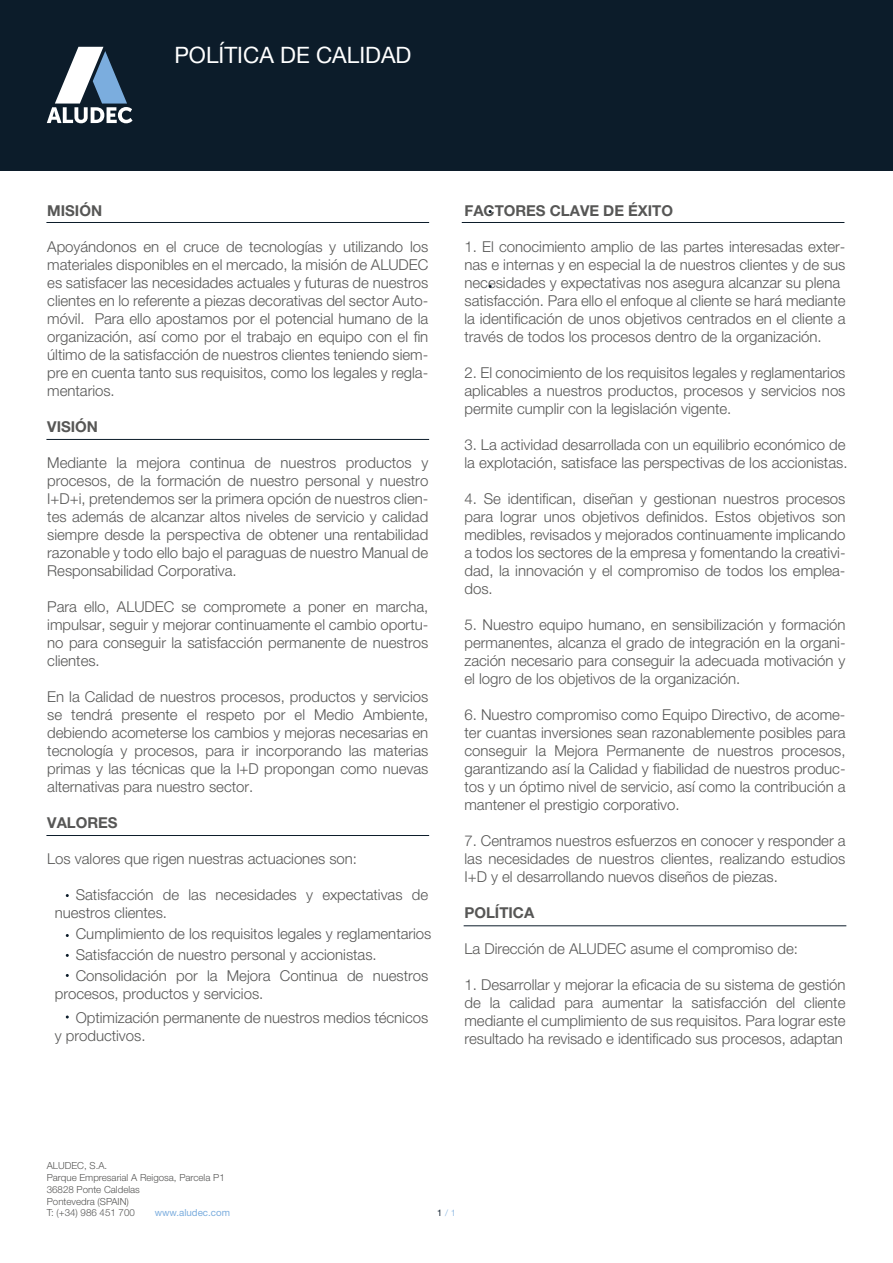
<style>
.page{position:relative;width:893px;height:1263px;background:#fff}
.page>*{position:absolute;margin:0;border:0;box-sizing:border-box;transform-origin:0 0}
.t1{font:22.5px "Helvetica Neue";color:#fff}
.t2{font:300 15px/18px "Helvetica Neue LT Std";color:#575756;text-align:justify}
.t3{font:700 15px "Helvetica Neue LT Std";color:#575756}
.t4{font:300 9.75px/11.7px "Helvetica Neue LT Std";color:#575756}
.t5{font:9.75px "Helvetica Neue LT Std";color:#7badde}
.t6{font:300 9px "Helvetica Neue LT Std";color:#7badde}
.s1{font-weight:400;color:#0c1c2a}
</style>
<div class="page">
<div style="left:0;top:0;width:893px;height:170px;background:#0c1c2a"></div>
<svg style="left:47px;top:47px;width:86px;height:76px"></svg>
<hr style="left:46px;top:222px;width:383px;height:1px;background:#0c1c2a">
<hr style="left:462px;top:222px;width:382px;height:1px;background:#0c1c2a">
<hr style="left:46px;top:439px;width:383px;height:1px;background:#0c1c2a">
<hr style="left:46px;top:835px;width:383px;height:1px;background:#0c1c2a">
<hr style="left:464px;top:925px;width:382px;height:1px;background:#0c1c2a">
<h1 class="t1" style="left:174px;top:39px;width:239px">POLÍTICA DE CALIDAD</h1>
<p class="t3" style="left:47px;top:201px;width:56px">MISIÓN</p>
<p class="t2" style="left:47px;top:237px;width:383px">Apoyándonos en el cruce de tecnologías y utilizando los materiales disponibles en el mercado, la misión de ALUDEC es satisfacer las necesidades actuales y futuras de nuestros clientes en lo referente a piezas decorativas del sector Auto&shy;móvil. Para ello apostamos por el potencial humano de la organización, así como por el trabajo en equipo con el fin último de la satisfacción de nuestros clientes teniendo siem&shy;pre en cuenta tanto sus requisitos, como los legales y regla&shy;mentarios.</p>
<p class="t3" style="left:47px;top:417px;width:52px">VISIÓN</p>
<p class="t2" style="left:47px;top:453px;width:383px">Mediante la mejora continua de nuestros productos y procesos, de la formación de nuestro personal y nuestro I+D+i, pretendemos ser la primera opción de nuestros clien&shy;tes además de alcanzar altos niveles de servicio y calidad siempre desde la perspectiva de obtener una rentabilidad razonable y todo ello bajo el paraguas de nuestro Manual de Responsabilidad Corporativa.</p>
<p class="t2" style="left:47px;top:597px;width:383px">Para ello, ALUDEC se compromete a poner en marcha, impulsar, seguir y mejorar continuamente el cambio oportu&shy;no para conseguir la satisfacción permanente de nuestros clientes.</p>
<p class="t2" style="left:47px;top:687px;width:383px">En la Calidad de nuestros procesos, productos y servicios se tendrá presente el respeto por el Medio Ambiente, debiendo acometerse los cambios y mejoras necesarias en tecnología y procesos, para ir incorporando las materias primas y las técnicas que la I+D propongan como nuevas alternativas para nuestro sector.</p>
<p class="t3" style="left:47px;top:813px;width:72px">VALORES</p>
<p class="t2" style="left:47px;top:849px;width:311px">Los valores que rigen nuestras actuaciones son:</p>
<p class="t2" style="left:55px;top:885px;width:375px;text-indent:21px">Satisfacción de las necesidades y expectativas de nuestros clientes.</p>
<p class="t2" style="left:76px;top:923px;width:357px;line-height:21px;text-align:left">Cumplimiento de los requisitos legales y reglamentarios<br>Satisfacción de nuestro personal y accionistas.<br>Consolidación por la Mejora Continua de nuestros</p>
<p class="t2" style="left:76px;top:981px;width:354px;line-height:24px;text-indent:-21px">procesos, productos y servicios.<br>Optimización permanente de nuestros medios técnicos</p>
<p class="t2" style="left:55px;top:1026px;width:92px">y productivos.</p>
<p class="t3" style="left:464px;top:201px;width:210px">FACTORES CLAVE DE ÉXITO</p>
<p class="t2" style="left:464px;top:237px;width:383px;text-align:left">1. El conocimiento amplio de las partes interesadas exter&shy;nas e internas y en especial la de nuestros clientes y de sus necesidades y expectativas nos asegura alcanzar su plena satisfacción. Para ello el enfoque al cliente se hará mediante la identificación de unos objetivos centrados en el cliente a través de todos los procesos dentro de la organización.</p>
<p class="t2" style="left:464px;top:363px;width:382px">2. El conocimiento de los requisitos legales y reglamentarios aplicables a nuestros productos, procesos y servicios nos permite cumplir con la legislación vigente.</p>
<p class="t2" style="left:464px;top:435px;width:384px">3. La actividad desarrollada con un equilibrio económico de la explotación, satisface las perspectivas de los accionistas.</p>
<p class="t2" style="left:464px;top:489px;width:383px">4. Se identifican, diseñan y gestionan nuestros procesos para lograr unos objetivos definidos. Estos objetivos son medibles, revisados y mejorados continuamente implicando a todos los sectores de la empresa y fomentando la creativi&shy;dad, la innovación y el compromiso de todos los emplea&shy;dos.</p>
<p class="t2" style="left:464px;top:615px;width:383px">5. Nuestro equipo humano, en sensibilización y formación permanentes, alcanza el grado de integración en la organi&shy;zación necesario para conseguir la adecuada motivación y el logro de los objetivos de la organización.</p>
<p class="t2" style="left:464px;top:705px;width:383px">6. Nuestro compromiso como Equipo Directivo, de acome&shy;ter cuantas inversiones sean razonablemente posibles para conseguir la Mejora Permanente de nuestros procesos, garantizando así la Calidad y fiabilidad de nuestros produc&shy;tos y un óptimo nivel de servicio, así como la contribución a mantener el prestigio corporativo.</p>
<p class="t2" style="left:464px;top:831px;width:382px">7. Centramos nuestros esfuerzos en conocer y responder a las necesidades de nuestros clientes, realizando estudios I+D y el desarrollando nuevos diseños de piezas.</p>
<p class="t3" style="left:464px;top:903px;width:71px">POLÍTICA</p>
<p class="t2" style="left:464px;top:939px;width:335px">La Dirección de ALUDEC asume el compromiso de:</p>
<p class="t2" style="left:464px;top:975px;width:383px">1. Desarrollar y mejorar la eficacia de su sistema de gestión de la calidad para aumentar la satisfacción del cliente mediante el cumplimiento de sus requisitos. Para lograr este resultado ha revisado e identificado sus procesos, adaptan</p>
<p class="t4" style="left:47px;top:1160px;width:179px">ALUDEC, S.A.<br>Parque Empresarial A Reigosa, Parcela P1<br>36828 Ponte Caldelas<br>Pontevedra (SPAIN)<br>T: (+34) 986 451 700</p>
<p class="t5" style="left:155px;top:1207px;width:77px">www.aludec.com</p>
<p class="t6" style="left:437px;top:1207px;width:20px"><span class="s1">1</span>/1</p>
</div>
